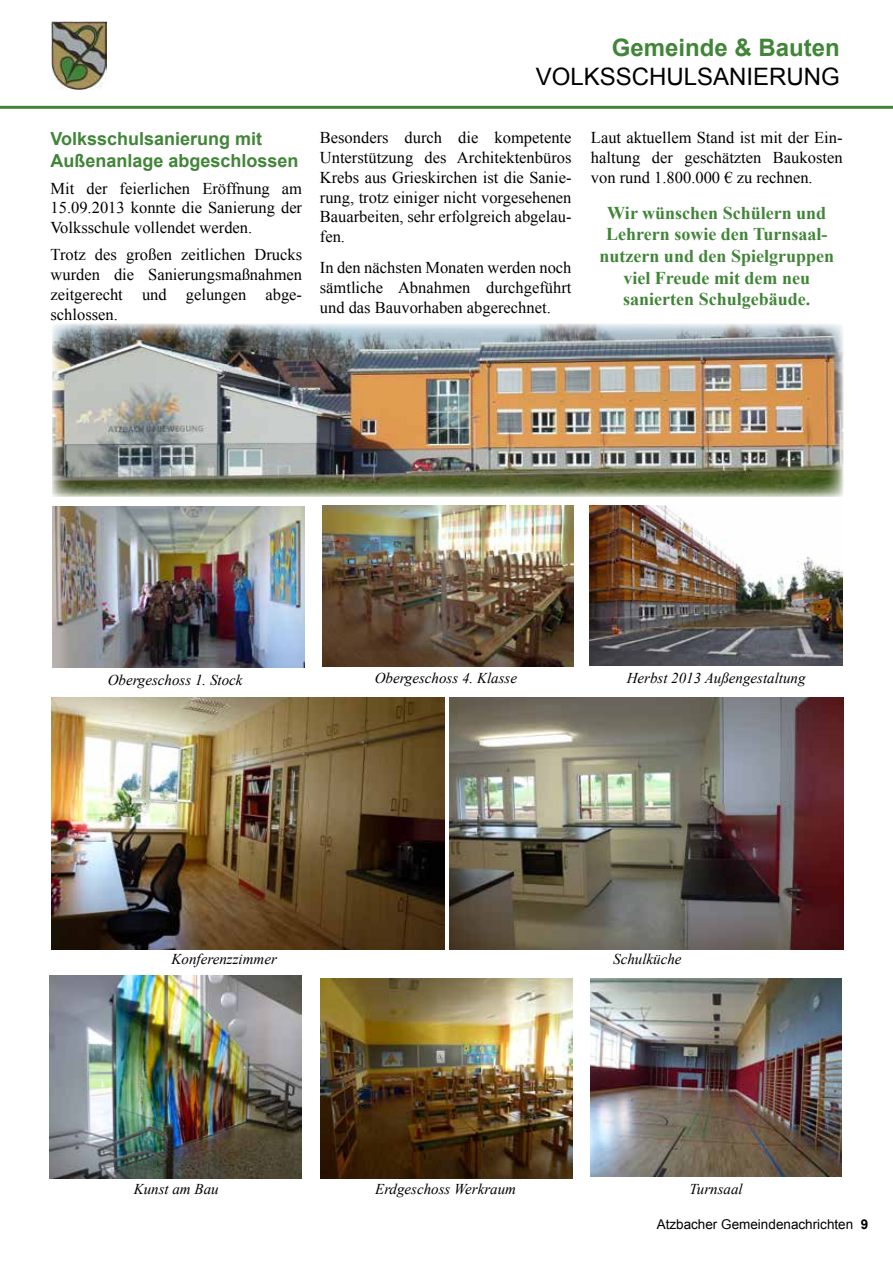
<style>
.page{position:relative;width:893px;height:1263px;background:#fff}
.page>*{position:absolute;margin:0;border:0;box-sizing:border-box;transform-origin:0 0}
.t1{font:24px "Arial";color:#000}
.t2{font:700 24px "Arial";color:#418538}
.t3{font:700 18px/21.6px "Times New Roman";color:#418538;text-align:center}
.t4{font:700 18px/21.6px "Arial";color:#418538}
.t5{font:16.5px/19.8px "Times New Roman";color:#000;text-align:justify}
.t6{font:italic 15px "Times New Roman";color:#000}
.t7{font:13.5px "Arial";color:#000}
.s1{font-weight:700}
</style>
<div class="page">
<hr style="left:0;top:106px;width:893px;height:3px;background:#418538">
<img style="left:51px;top:21px;width:55px;height:68px">
<img style="left:52px;top:506px;width:252px;height:162px">
<img style="left:322px;top:505px;width:252px;height:161px">
<img style="left:590px;top:505px;width:252px;height:161px">
<img style="left:51px;top:698px;width:394px;height:251px">
<img style="left:450px;top:698px;width:393px;height:251px">
<img style="left:50px;top:975px;width:252px;height:203px">
<img style="left:590px;top:978px;width:252px;height:198px">
<img style="left:321px;top:979px;width:251px;height:199px">
<img style="left:52px;top:324px;width:791px;height:173px">
<h1 class="t2" style="left:612px;top:32px;width:230px">Gemeinde &amp; Bauten</h1>
<h1 class="t1" style="left:536px;top:61px;width:235px">VOLKSSCHU LSANIERU</h1>
<h1 class="t1" style="left:804px;top:61px;width:37px">NG</h1>
<p class="t4" style="left:50px;top:128px;width:250px">Volksschulsanierung mit<br>Außenanlage abgeschlossen</p>
<p class="t5" style="left:50px;top:178px;width:253px">Mit der feierlichen Eröffnung am 15.09.2013 konnte die Sanierung der Volksschule vollendet werden.</p>
<p class="t5" style="left:50px;top:244px;width:253px">Trotz des großen zeitlichen Drucks wurden die Sanierungsmaßnahmen zeitgerecht und gelungen abge&shy;schlossen.</p>
<p class="t5" style="left:320px;top:128px;width:253px">Besonders durch die kompetente Unterstützung des Architektenbüros Krebs aus Grieskirchen ist die Sanie&shy;rung, trotz einiger nicht vorgesehenen Bauarbeiten, sehr erfolgreich abgelau&shy;fen.</p>
<p class="t5" style="left:320px;top:257px;width:253px">In den nächsten Monaten werden noch sämtliche Abnahmen durchgeführt und das Bauvorhaben abgerechnet.</p>
<p class="t5" style="left:591px;top:128px;width:253px">Laut aktuellem Stand ist mit der Ein&shy;haltung der geschätzten Baukosten von rund 1.800.000 € zu rechnen.</p>
<p class="t3" style="left:599px;top:202px;width:236px">Wir wünschen Schülern und<br>Lehrern sowie den Turnsaal&shy;nutzern und den Spielgruppen viel Freude mit dem neu sanierten Schulgebäude.</p>
<p class="t6" style="left:108px;top:670px;width:136px">Obergeschoss 1. Stock</p>
<p class="t6" style="left:375px;top:667px;width:144px">Obergeschoss 4. Klasse</p>
<p class="t6" style="left:627px;top:667px;width:180px">Herbst 2013 Außengestaltung</p>
<p class="t6" style="left:172px;top:949px;width:107px">Konferenzzimmer</p>
<p class="t6" style="left:613px;top:949px;width:70px">Schulküche</p>
<p class="t6" style="left:134px;top:1178px;width:87px">Kunst am Bau</p>
<p class="t6" style="left:375px;top:1178px;width:142px">Erdgeschoss Werkraum</p>
<p class="t6" style="left:689px;top:1178px;width:55px">Turnsaal</p>
<p class="t7" style="left:657px;top:1216px;width:213px">Atzbacher Gemeindenachrichten <span class="s1">9</span></p>
</div>
